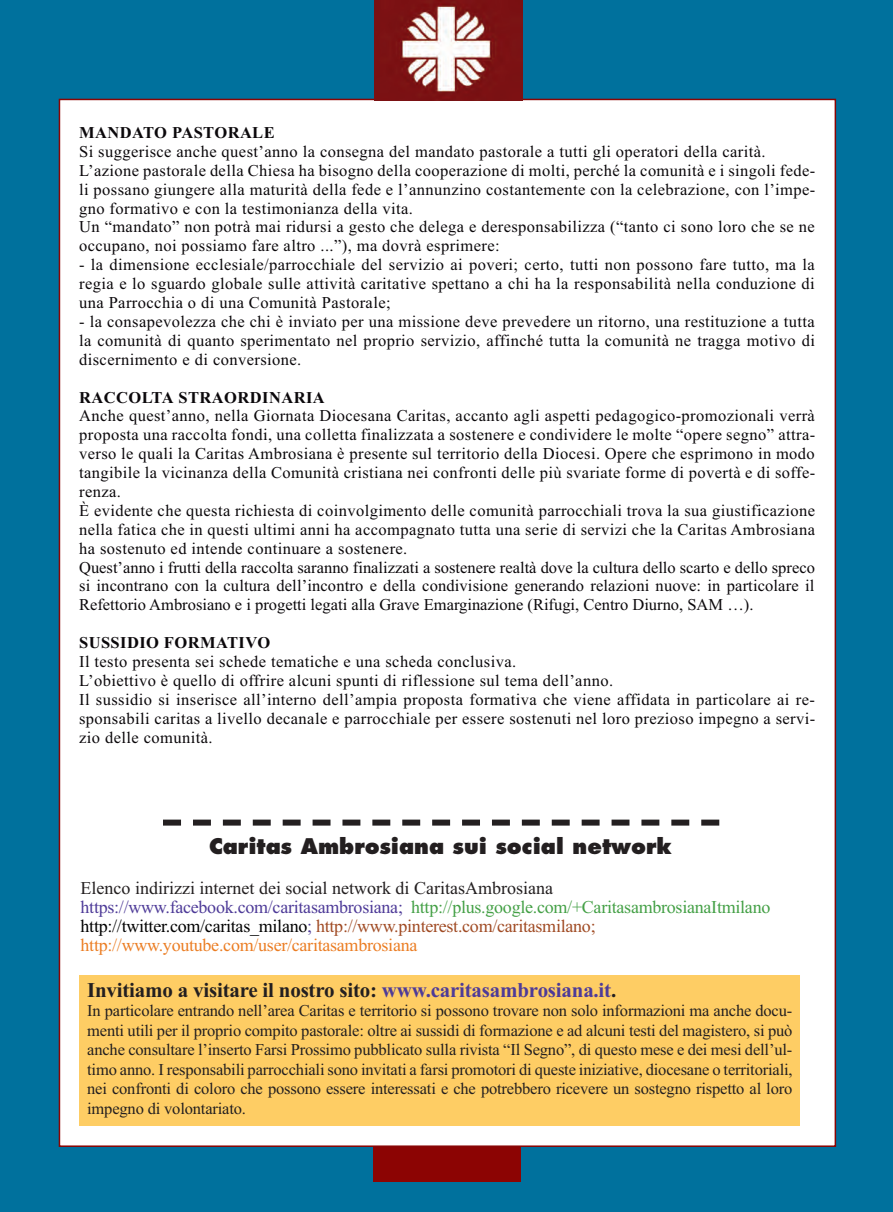
<style>
.page{position:relative;width:893px;height:1212px;background:#00719d}
.page>*{position:absolute;margin:0;border:0;box-sizing:border-box;transform-origin:0 0}
.t1{font:700 21px "Times New Roman";letter-spacing:-.01em;color:#231f20}
.t2{font:800 21px "Futura";color:#231f20}
.t3{font:18px/18.9px "Times New Roman";letter-spacing:-.015em;color:#231f20}
.t4{font:16.5px/18.9px "Times New Roman";letter-spacing:.025em;color:#0b080b}
.t5{font:16.5px/19.5px "Times New Roman";letter-spacing:-.01em;color:#231f20;text-align:justify}
.t6{font:700 16.5px "Times New Roman";letter-spacing:.025em;color:#0b080b}
.s1{color:#4e3b98}
.s2{color:#44a046}
.s3{color:#000}
.s4{color:#a04b24}
.s5{color:#eb7d23}
</style>
<div class="page">
<div style="left:60px;top:100px;width:775px;height:1045px;background:#fff"></div>
<div style="left:373px;top:1147px;width:148px;height:34px;background:#8c0403"></div>
<img style="left:375px;top:0;width:147px;height:100px">
<div style="left:80px;top:975px;width:720px;height:150px;background:#fecd64"></div>
<svg style="left:193px;top:819px;width:497px;height:6px"></svg>
<div style="left:163px;top:819px;width:18px;height:6px;background:#231f20"></div>
<div style="left:701px;top:819px;width:18px;height:6px;background:#231f20"></div>
<p class="t6" style="left:79px;top:123px;width:197px">MANDATO PASTORALE</p>
<p class="t4" style="left:79px;top:142px;width:738px">Si suggerisce anche quest’anno la consegna del mandato pastorale a tutti gli operatori della carità.<br>L’azione pastorale della Chiesa ha bisogno della cooperazione di molti, perché la comunità e i singoli fede&shy;li possano giungere alla maturità della fede e l’annunzino costantemente con la celebrazione, con l’impe&shy;gno formativo e con la testimonianza della vita.<br>Un “mandato” non potrà mai ridursi a gesto che delega e deresponsabilizza (“tanto ci sono loro che se ne occupano, noi possiamo fare altro ...”), ma dovrà esprimere:</p>
<p class="t4" style="left:79px;top:255px;width:737px;text-align:justify">- la dimensione ecclesiale/parrocchiale del servizio ai poveri; certo, tutti non possono fare tutto, ma la regia e lo sguardo globale sulle attività caritative spettano a chi ha la responsabilità nella conduzione di una Parrocchia o di una Comunità Pastorale;</p>
<p class="t4" style="left:79px;top:312px;width:737px;text-align:justify">- la consapevolezza che chi è inviato per una missione deve prevedere un ritorno, una restituzione a tutta la comunità di quanto sperimentato nel proprio servizio, affinché tutta la comunità ne tragga motivo di discernimento e di conversione.</p>
<p class="t6" style="left:79px;top:387px;width:247px">RACCOLTA STRAORDINARIA</p>
<p class="t4" style="left:79px;top:406px;width:738px">Anche quest’anno, nella Giornata Diocesana Caritas, accanto agli aspetti pedagogico-promozionali verrà proposta una raccolta fondi, una colletta finalizzata a sostenere e condividere le molte “opere segno” attra&shy;verso le quali la Caritas Ambrosiana è presente sul territorio della Diocesi. Opere che esprimono in modo tangibile la vicinanza della Comunità cristiana nei confronti delle più svariate forme di povertà e di soffe&shy;renza.<br>È evidente che questa richiesta di coinvolgimento delle comunità parrocchiali trova la sua giustificazione nella fatica che in questi ultimi anni ha accompagnato tutta una serie di servizi che la Caritas Ambrosiana ha sostenuto ed intende continuare a sostenere.<br>Quest’anno i frutti della raccolta saranno finalizzati a sostenere realtà dove la cultura dello scarto e dello spreco si incontrano con la cultura dell’incontro e della condivisione generando relazioni nuove: in particolare il Refettorio Ambrosiano e i progetti legati alla Grave Emarginazione (Rifugi, Centro Diurno, SAM …).</p>
<p class="t6" style="left:79px;top:633px;width:193px">SUSSIDIO FORMATIVO</p>
<p class="t4" style="left:79px;top:652px;width:738px">Il testo presenta sei schede tematiche e una scheda conclusiva.<br>L’obiettivo è quello di offrire alcuni spunti di riflessione sul tema dell’anno.<br>Il sussidio si inserisce all’interno dell’ampia proposta formativa che viene affidata in particolare ai re&shy;sponsabili caritas a livello decanale e parrocchiale per essere sostenuti nel loro prezioso impegno a servi&shy;zio delle comunità.</p>
<p class="t2" style="left:209px;top:833px;width:464px">Caritas Ambrosiana sui social network</p>
<p class="t3" style="left:81px;top:878px;width:691px">Elenco indirizzi internet dei social network di CaritasAmbrosiana <span class="s1">https://www.facebook.com/caritasambrosiana;</span> <span class="s2">http://plus.google.com/+CaritasambrosianaItmilano </span><span class="s3">http://twitter.com/caritas_milano</span><span class="s1">;</span> <span class="s4">http://www.pinterest.com/caritasmilano; </span><span class="s5">http://www.youtube.com/user/caritasambrosiana</span></p>
<p class="t1" style="left:87px;top:977px;width:531px">Invitiamo a visitare il nostro sito: <span class="s1">www.caritasambrosiana.it</span>.</p>
<p class="t5" style="left:87px;top:1001px;width:707px">In particolare entrando nell’area Caritas e territorio si possono trovare non solo informazioni ma anche docu&shy;menti utili per il proprio compito pastorale: oltre ai sussidi di formazione e ad alcuni testi del magistero, si può anche consultare l’inserto Farsi Prossimo pubblicato sulla rivista “Il Segno”, di questo mese e dei mesi dell’ul&shy;timo anno. I responsabili parrocchiali sono invitati a farsi promotori di queste iniziative, diocesane o territoriali, nei confronti di coloro che possono essere interessati e che potrebbero ricevere un sostegno rispetto al loro impegno di volontariato.</p>
</div>
